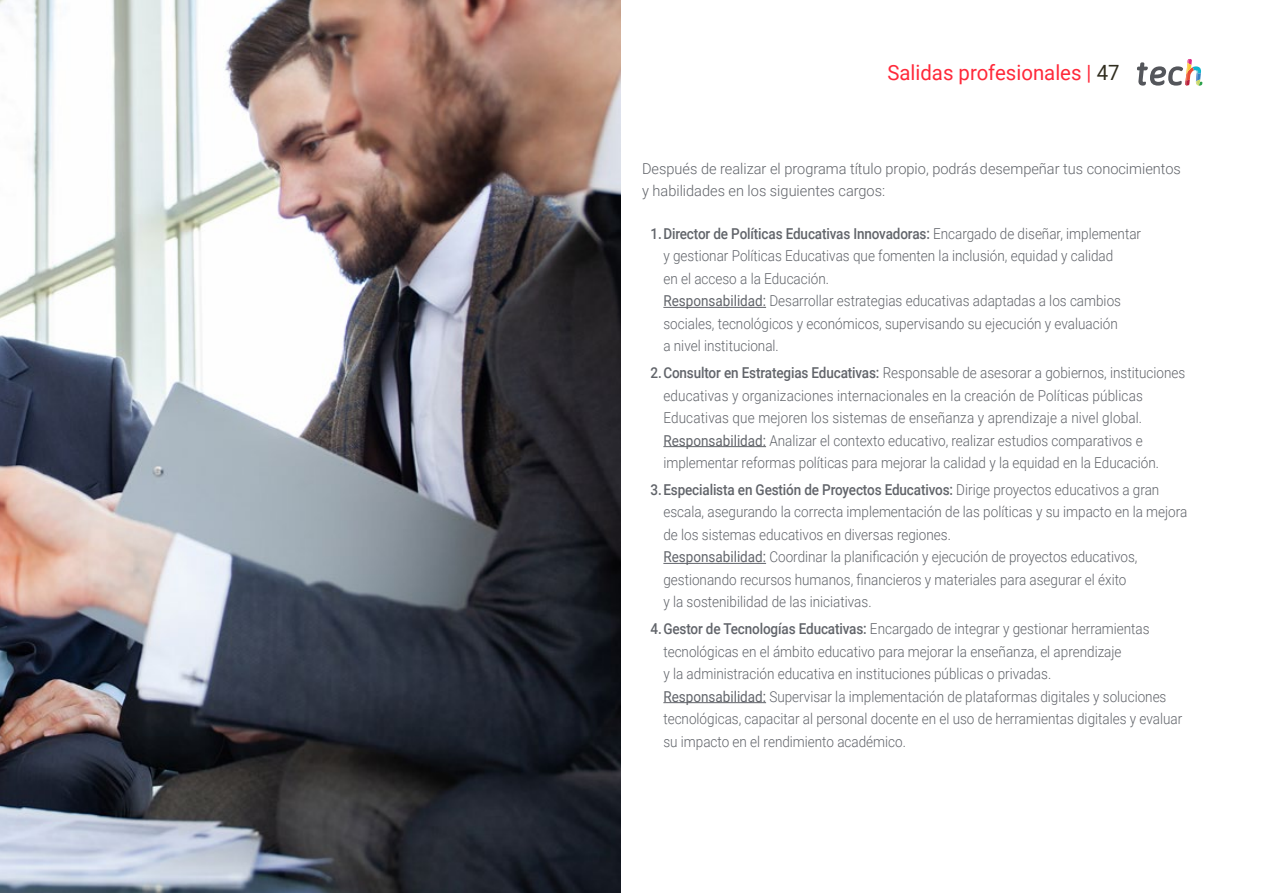
<style>
.page{position:relative;width:1263px;height:893px;background:#fff}
.page>*{position:absolute;margin:0;border:0;box-sizing:border-box;transform-origin:0 0}
.t1{font:21px "Roboto";color:#ff293a}
.t2{font:300 15px/22.5px "Roboto";color:#61646a;scale:.9 1}
.t3{font:300 15px/22.5px "Roboto";color:#61646a}
.s1{color:#312e20}
.s2{font-weight:500}
.s3{font-weight:400}
</style>
<div class="page">
<img style="left:0;top:0;width:621px;height:893px">
<svg style="left:1137px;top:59px;width:65px;height:27px"></svg>
<hr style="left:663px;top:307px;width:103px;height:1px;background:#61646a">
<hr style="left:663px;top:446px;width:103px;height:1px;background:#61646a">
<hr style="left:663px;top:563px;width:103px;height:1px;background:#61646a">
<hr style="left:663px;top:702px;width:103px;height:1px;background:#61646a">
<h1 class="t1" style="left:887px;top:57px;width:234px">Salidas profesionales | <span class="s1">47</span></h1>
<p class="t3" style="left:642px;top:156px;width:540px">Después de realizar el programa título propio, podrás desempeñar tus conocimientos y habilidades en los siguientes cargos:</p>
<p class="t2" style="left:663px;top:222px;width:532px;text-indent:-13px"><span class="s2">1.Director de Políticas Educativas Innovadoras:</span> Encargado de diseñar, implementar y gestionar Políticas Educativas que fomenten la inclusión, equidad y calidad<br>en el acceso a la Educación.<br><span class="s3">Responsabilidad:</span> Desarrollar estrategias educativas adaptadas a los cambios sociales, tecnológicos y económicos, supervisando su ejecución y evaluación<br>a nivel institucional.</p>
<p class="t2" style="left:663px;top:361px;width:581px;text-indent:-13px"><span class="s2">2.Consultor en Estrategias Educativas:</span> Responsable de asesorar a gobiernos, instituciones educativas y organizaciones internacionales en la creación de Políticas públicas Educativas que mejoren los sistemas de enseñanza y aprendizaje a nivel global.<br><span class="s3">Responsabilidad:</span> Analizar el contexto educativo, realizar estudios comparativos e implementar reformas políticas para mejorar la calidad y la equidad en la Educación.</p>
<p class="t2" style="left:663px;top:478px;width:584px;text-indent:-13px"><span class="s2">3.Especialista en Gestión de Proyectos Educativos:</span> Dirige proyectos educativos a gran escala, asegurando la correcta implementación de las políticas y su impacto en la mejora de los sistemas educativos en diversas regiones.<br><span class="s3">Responsabilidad:</span> Coordinar la planificación y ejecución de proyectos educativos, gestionando recursos humanos, financieros y materiales para asegurar el éxito<br>y la sostenibilidad de las iniciativas.</p>
<p class="t2" style="left:663px;top:617px;width:578px;text-indent:-13px"><span class="s2">4.Gestor de Tecnologías Educativas:</span> Encargado de integrar y gestionar herramientas tecnológicas en el ámbito educativo para mejorar la enseñanza, el aprendizaje<br>y la administración educativa en instituciones públicas o privadas.<br><span class="s3">Responsabilidad:</span> Supervisar la implementación de plataformas digitales y soluciones tecnológicas, capacitar al personal docente en el uso de herramientas digitales y evaluar su impacto en el rendimiento académico.</p>
</div>
